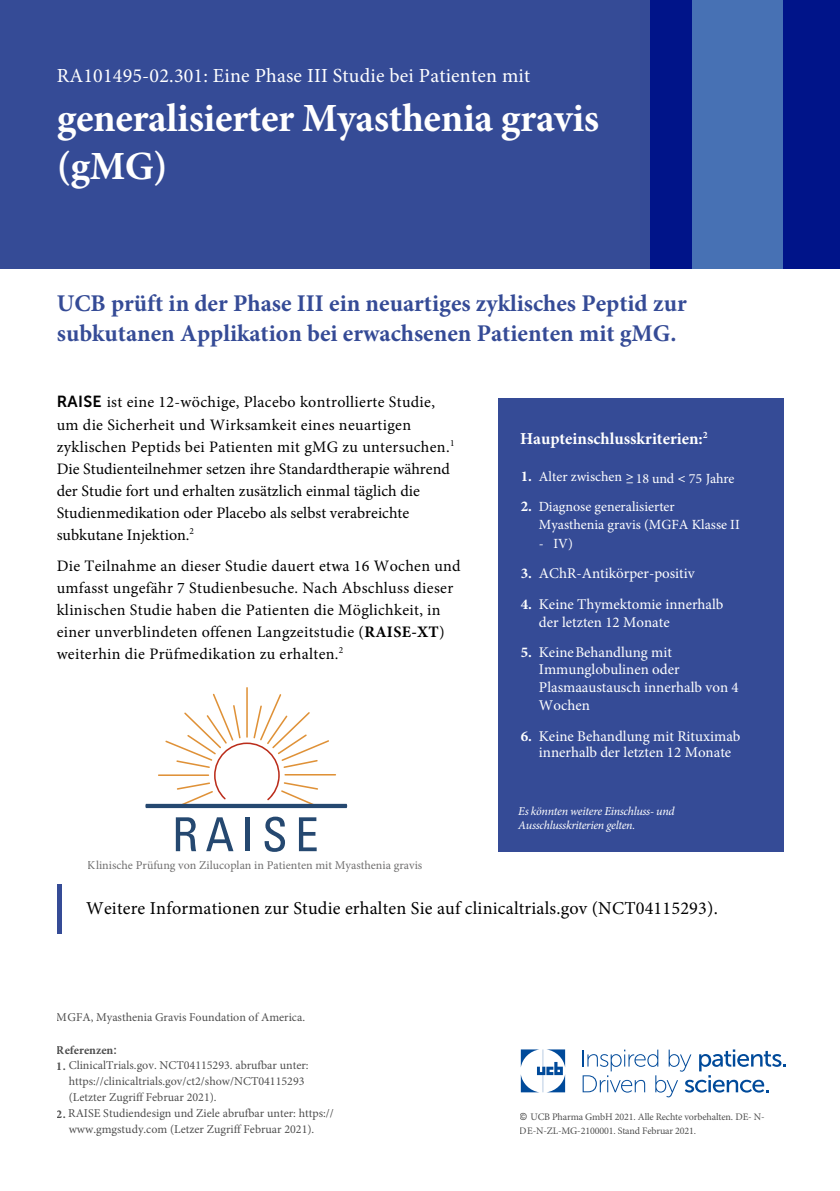
<style>
.page{position:relative;width:840px;height:1191px;background:#fff}
.page>*{position:absolute;margin:0;border:0;box-sizing:border-box;transform-origin:0 0}
.t1{font:700 40px/48px "Minion Pro";letter-spacing:-.01em;color:#fff}
.t2{font:700 24px/30px "Minion Pro";color:#354b96}
.t3{font:20px "Minion Pro";letter-spacing:.01em;color:#fff}
.t4{font:18.2px "Minion Pro";letter-spacing:.01em;color:#000}
.t5{font:700 16.8px "Minion Pro";color:#fff}
.t6{font:16px/22px "Minion Pro";color:#000}
.t7{font:16px/22px "Minion Pro";letter-spacing:.02em;color:#000}
.t8{font:15px/17.8px "Minion Pro";color:#fff}
.t9{font:14px/17.6px "Minion Pro";color:#fff}
.t10{font:12px/16px "Minion Pro";color:#000}
.t11{font:12px "Minion Pro";color:#706f6f}
.t12{font:italic 12px/14.4px "Minion Pro";letter-spacing:-.025em;color:#fff}
.t13{font:700 12px "Minion Pro";color:#000}
.t14{font:10px/14px "Minion Pro";letter-spacing:-.015em;color:#000}
.s1{font-family:"Museo Sans 700"}
.s2{font-weight:700}
.s3{font-weight:700;font-size:15px}
.s4{font-family:"Museo Sans 300"}
.s5{font-family:"Museo Sans 700";font-weight:400}
.s6{font-family:"Museo Sans 500"}
</style>
<div class="page">
<div style="left:0;top:0;width:740px;height:269px;background:#354b96"></div>
<div style="left:782px;top:0;width:57px;height:269px;background:#001489"></div>
<div style="left:691px;top:0;width:91px;height:269px;background:#4771b4"></div>
<div style="left:649px;top:0;width:42px;height:269px;background:#001489"></div>
<hr style="left:57px;top:884px;width:4px;height:49px;background:#354b96">
<svg style="left:582px;top:1049px;width:203px;height:48px"></svg>
<svg style="left:520px;top:1049px;width:44px;height:43px"></svg>
<div style="left:497px;top:398px;width:285px;height:454px;background:#354b96"></div>
<svg style="left:176px;top:817px;width:20px;height:34px"></svg>
<svg style="left:206px;top:817px;width:27px;height:34px"></svg>
<hr style="left:246px;top:817px;width:4px;height:34px;background:#254870">
<svg style="left:264px;top:816px;width:21px;height:36px"></svg>
<svg style="left:299px;top:817px;width:17px;height:34px"></svg>
<hr style="left:246px;top:687px;width:2px;height:50px;background:#df9137">
<svg style="left:145px;top:693px;width:202px;height:115px"></svg>
<p class="t3" style="left:57px;top:62px;width:474px">RA101495-02.301: Eine Phase III Studie bei Patienten mit</p>
<h1 class="t1" style="left:57px;top:94px;width:543px">generalisierter Myasthenia gravis (gMG)</h1>
<h2 class="t2" style="left:57px;top:288px;width:631px">UCB prüft in der Phase III ein neuartiges zyklisches Peptid zur subkutanen Applikation bei erwachsenen Patienten mit gMG.</h2>
<p class="t6" style="left:57px;top:391px;width:399px"><span class="s1">RAISE</span> ist eine 12-wöchige, Placebo kontrollierte Studie, um die Sicherheit und Wirksamkeit eines neuartigen zyklischen Peptids bei Patienten mit gMG zu untersuchen.<sup>1<br></sup>Die Studienteilnehmer setzen ihre Standardtherapie während der Studie fort und erhalten zusätzlich einmal täglich die Studienmedikation oder Placebo als selbst verabreichte subkutane Injektion.<sup>2</sup></p>
<p class="t7" style="left:57px;top:554px;width:405px">Die Teilnahme an dieser Studie dauert etwa 16 Wochen und umfasst ungefähr 7 Studienbesuche. Nach Abschluss dieser klinischen Studie haben die Patienten die Möglichkeit, in einer unverblindeten offenen Langzeitstudie (<span class="s2">RAISE-XT</span>) weiterhin die Prüfmedikation zu erhalten.<sup>2</sup></p>
<p class="t11" style="left:88px;top:857px;width:335px">Klinische Prüfung von Zilucoplan in Patienten mit Myasthenia gravis</p>
<p class="t5" style="left:519px;top:426px;width:189px">Haupteinschlusskriterien:<sup>2</sup></p>
<p class="t9" style="left:520px;top:468px;width:215px"><span class="s3">1.</span> Alter zwischen <span class="s4">≥</span>18 und <span class="s4">&lt;</span> 75 Jahre</p>
<p class="t9" style="left:538px;top:498px;width:202px;text-indent:-18px"><span class="s3">2.</span> D iagnose generalisierter<br>Myasthenia gravis (MGFA Klasse II</p>
<p class="t9" style="left:538px;top:534px;width:35px">- IV)</p>
<p class="t8" style="left:520px;top:565px;width:175px"><span class="s2">3.</span> AChR-Antikörper-positiv</p>
<p class="t8" style="left:538px;top:595px;width:186px;line-height:18.6px;text-indent:-18px"><span class="s2">4.</span> Keine Thymektomie innerhalb der letzten 12 Monate</p>
<p class="t8" style="left:538px;top:643px;width:201px;text-indent:-18px"><span class="s2">5.</span> Keine Behandlung mit<br>Immunglobulinen oder<br>Plasmaaustausch innerhalb von 4<br>Wochen</p>
<p class="t8" style="left:520px;top:728px;width:221px;line-height:16px;text-align:center"><span class="s2">6.</span> Keine Behandlung mit Rituximab innerhalb der letzten 12 Monate</p>
<p class="t12" style="left:518px;top:803px;width:158px">Es könnten weitere Einschluss- und<br>Ausschlusskriterien gelten.</p>
<p class="t4" style="left:86px;top:896px;width:632px">Weitere Informationen zur Studie erhalten Sie auf clinicaltrials.gov (NCT04115293).</p>
<p class="t10" style="left:57px;top:1009px;width:250px">MGFA, Myasthenia Gravis Foundation of America.</p>
<p class="t13" style="left:57px;top:1042px;width:62px">Referenzen<span class="s5">:</span></p>
<p class="t10" style="left:57px;top:1057px;width:253px"><span class="s2">1.</span> ClinicalTrials.gov. NCT04115293. abrufbar unter:</p>
<p class="t10" style="left:57px;top:1105px;width:278px"><span class="s2">2.</span> RAISE Studiendesign und Ziele abrufbar unter: https://</p>
<p class="t10" style="left:69px;top:1073px;width:237px">https://clinicaltrials.gov/ct2/show/NCT04115293 (Letzter Zugriff Februar 2021).</p>
<p class="t10" style="left:69px;top:1120px;width:247px">www.gmgstudy.com (Letzer Zugriff Februar 2021).</p>
<p class="t14" style="left:519px;top:1109px;width:246px"><span class="s6">©</span> UCB Pharma GmbH 2021. Alle Rechte vorbehalten. DE- N-<br>DE-N-ZL-MG-2100001. Stand Februar 2021.</p>
</div>
